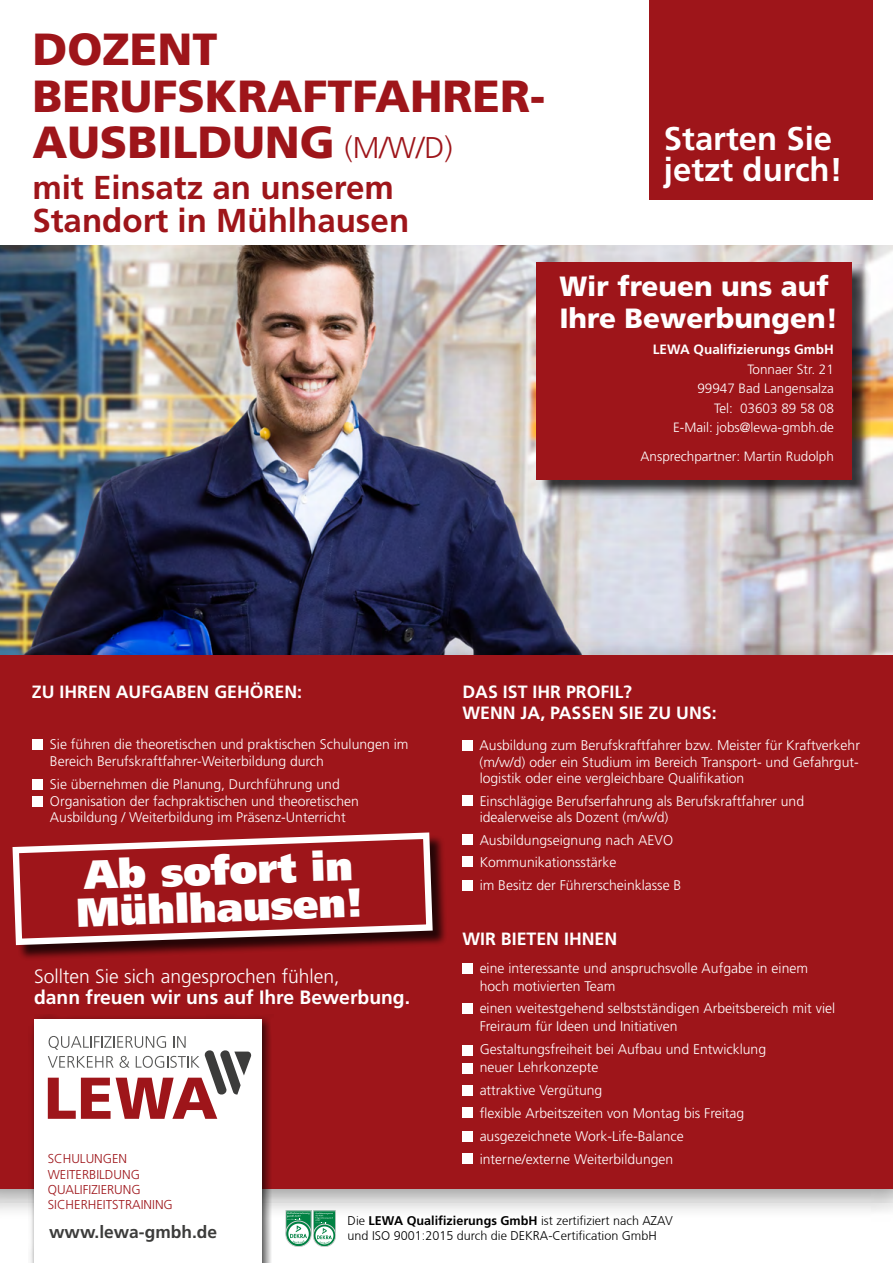
<style>
.page{position:relative;width:893px;height:1263px;background:#fff}
.page>*{position:absolute;margin:0;border:0;box-sizing:border-box;transform-origin:0 0}
.t1{font:900 45px/46.5px "Frutiger LT Std";color:#9e151a}
.t2{font:900 40.35px/37px "Frutiger LT Std";color:#fff}
.t3{font:700 33.15px/33.6px "Frutiger LT Std";color:#9e151a}
.t4{font:700 32.85px/30.8px "Frutiger LT Std";color:#fff}
.t5{font:900 27.9px/31.2px "Frutiger LT Std";color:#fff}
.t6{font:300 19.35px "Frutiger LT Std";color:#fff}
.t7{font:700 19.35px "Frutiger LT Std";color:#fff}
.t8{font:700 17.7px/21.3px "Frutiger LT Std";color:#fff}
.t9{font:700 17.4px "Frutiger LT Std";color:#3c3c3b}
.t10{font:300 13.95px/16.8px "Frutiger LT Std";color:#fff}
.t11{font:300 13.5px/19.5px "Frutiger LT Std";color:#fff;text-align:right}
.t12{font:700 13.5px "Frutiger LT Std";color:#fff}
.t13{font:300 12.9px/15.5px "Frutiger LT Std";color:#9e151a}
.t14{font:300 12.6px "Frutiger CE";color:#000}
.s1{font-weight:300;font-size:30px}
.s2{font-family:"Frutiger LT Std";font-weight:700}
</style>
<div class="page">
<img style="left:0;top:245px;width:893px;height:395px">
<div style="left:0;top:640px;width:893px;height:581px;background:#000;opacity:.4"></div>
<div style="left:0;top:655px;width:893px;height:533px;background:#9e151a"></div>
<div style="left:650px;top:0;width:223px;height:200px;background:#9e151a"></div>
<div style="left:29px;top:1014px;width:245px;height:249px;background:#000;opacity:.75"></div>
<div style="left:34px;top:1019px;width:228px;height:244px;background:#fff"></div>
<svg style="left:48px;top:1036px;width:204px;height:83px"></svg>
<div style="left:32px;top:739px;width:11px;height:10px;background:#fff"></div>
<div style="left:462px;top:740px;width:11px;height:11px;background:#fff"></div>
<div style="left:462px;top:795px;width:11px;height:11px;background:#fff"></div>
<div style="left:462px;top:835px;width:11px;height:10px;background:#fff"></div>
<div style="left:462px;top:856px;width:11px;height:11px;background:#fff"></div>
<div style="left:462px;top:880px;width:11px;height:10px;background:#fff"></div>
<div style="left:462px;top:963px;width:11px;height:11px;background:#fff"></div>
<div style="left:462px;top:1003px;width:11px;height:10px;background:#fff"></div>
<div style="left:462px;top:1045px;width:11px;height:11px;background:#fff"></div>
<div style="left:462px;top:1063px;width:11px;height:11px;background:#fff"></div>
<div style="left:462px;top:1085px;width:11px;height:11px;background:#fff"></div>
<div style="left:462px;top:1107px;width:11px;height:11px;background:#fff"></div>
<div style="left:462px;top:1131px;width:11px;height:11px;background:#fff"></div>
<div style="left:462px;top:1153px;width:11px;height:11px;background:#fff"></div>
<div style="left:32px;top:779px;width:11px;height:11px;background:#fff"></div>
<div style="left:32px;top:796px;width:11px;height:11px;background:#fff"></div>
<div style="left:286px;top:1221px;width:25px;height:25px;background:#008243;border-radius:50%"></div>
<div style="left:286px;top:1221px;width:25px;height:26px;border:1px solid #d0d0d0;border-radius:50%"></div>
<div style="left:313px;top:1224px;width:23px;height:23px;border:1px solid #d0d0d0;border-radius:50%"></div>
<svg style="left:286px;top:1210px;width:50px;height:34px"></svg>
<div style="left:15px;top:835px;width:433px;height:126px;background:#000;opacity:.75"></div>
<svg style="left:12px;top:832px;width:424px;height:116px"></svg>
<div style="left:538px;top:264px;width:333px;height:234px;background:#000;opacity:.75"></div>
<div style="left:536px;top:262px;width:316px;height:217px;background:#9e151a"></div>
<h1 class="t1" style="left:32px;top:26px;width:514px">DOZENT<br>BERUFSKRAFTFAHRER-<br>AUSBILDUNG <span class="s1">(M/W/D)</span></h1>
<h3 class="t3" style="left:32px;top:171px;width:378px">mit Einsatz an unserem<br>Standort in Mühlhausen</h3>
<h3 class="t4" style="left:664px;top:123px;width:180px">Starten Sie jetzt durch!</h3>
<h3 class="t5" style="left:559px;top:271px;width:280px">Wir freuen uns auf<br>Ihre Bewerbungen!</h3>
<p class="t12" style="left:653px;top:341px;width:183px">LEWA Qualifizierungs GmbH</p>
<p class="t11" style="left:673px;top:359px;width:162px">Tonnaer Str. 21<br>99947 Bad Langensalza<br>Tel: 03603 89 58 08<br>E-Mail: jobs@lewa-gmbh.de</p>
<p class="t11" style="left:641px;top:446px;width:195px">Ansprechpartner: Martin Rudolph</p>
<p class="t8" style="left:32px;top:681px;width:272px">ZU IHREN AUFGABEN GEHÖREN:</p>
<p class="t8" style="left:462px;top:681px;width:256px">DAS IST IHR PROFIL?<br>WENN JA, PASSEN SIE ZU UNS:</p>
<p class="t10" style="left:50px;top:736px;width:360px">Sie führen die theoretischen und praktischen Schulungen im<br>Bereich Berufskraftfahrer-Weiterbildung durch</p>
<p class="t10" style="left:50px;top:776px;width:310px">Sie übernehmen die Planung, Durchführung und<br>Organisation der fachpraktischen und theoretischen<br>Ausbildung / Weiterbildung im Präsenz-Unterricht</p>
<h2 class="t2" style="left:74px;top:857px;width:289px;rotate:-2deg">Ab sofort in<br>Mühlhausen!</h2>
<h3 class="t6" style="left:34px;top:965px;width:307px">Sollten Sie sich angesprochen fühlen,</h3>
<h3 class="t7" style="left:34px;top:986px;width:378px">dann freuen wir uns auf Ihre Bewerbung.</h3>
<p class="t13" style="left:48px;top:1151px;width:127px">SCHULUNGEN<br>WEITERBILDUNG<br>QUALIFIZIERUNG<br>SICHERHEITSTRAINING</p>
<p class="t10" style="left:480px;top:737px;width:382px;text-align:justify">Ausbildung zum Berufskraftfahrer bzw. Meister für Kraftverkehr (m/w/d) oder ein Studium im Bereich Transport- und Gefahrgut&shy;logistik oder eine vergleichbare Qualifikation</p>
<p class="t10" style="left:480px;top:793px;width:326px">Einschlägige Berufserfahrung als Berufskraftfahrer und idealerweise als Dozent (m/w/d)</p>
<p class="t10" style="left:480px;top:829px;width:203px;line-height:22.5px">Ausbildungseignung nach AEVO<br>Kommunikationsstärke<br>im Besitz der Führerscheinklasse B</p>
<p class="t8" style="left:462px;top:928px;width:156px">WIR BIETEN IHNEN</p>
<p class="t10" style="left:480px;top:959px;width:330px;line-height:18px">eine interessante und anspruchsvolle Aufgabe in einem hoch motivierten Team</p>
<p class="t10" style="left:480px;top:1000px;width:357px;line-height:18px">einen weitestgehend selbstständigen Arbeitsbereich mit viel<br>Freiraum für Ideen und Initiativen</p>
<p class="t10" style="left:480px;top:1041px;width:288px;line-height:18px">Gestaltungsfreiheit bei Aufbau und Entwicklung neuer Lehrkonzepte</p>
<p class="t10" style="left:480px;top:1079px;width:266px;line-height:22.8px">attraktive Vergütung<br>flexible Arbeitszeiten von Montag bis Freitag ausgezeichnete Work-Life-Balance interne/externe Weiterbildungen</p>
<p class="t14" style="left:348px;top:1213px;width:327px">Die <span class="s2">LEWA Qualifizierungs GmbH</span> ist zertifiziert nach AZAV</p>
<p class="t9" style="left:49px;top:1222px;width:169px">www.lewa-gmbh.de</p>
<p class="t14" style="left:348px;top:1228px;width:311px">und ISO 9001:2015 durch die DEKRA-Certification GmbH</p>
</div>
